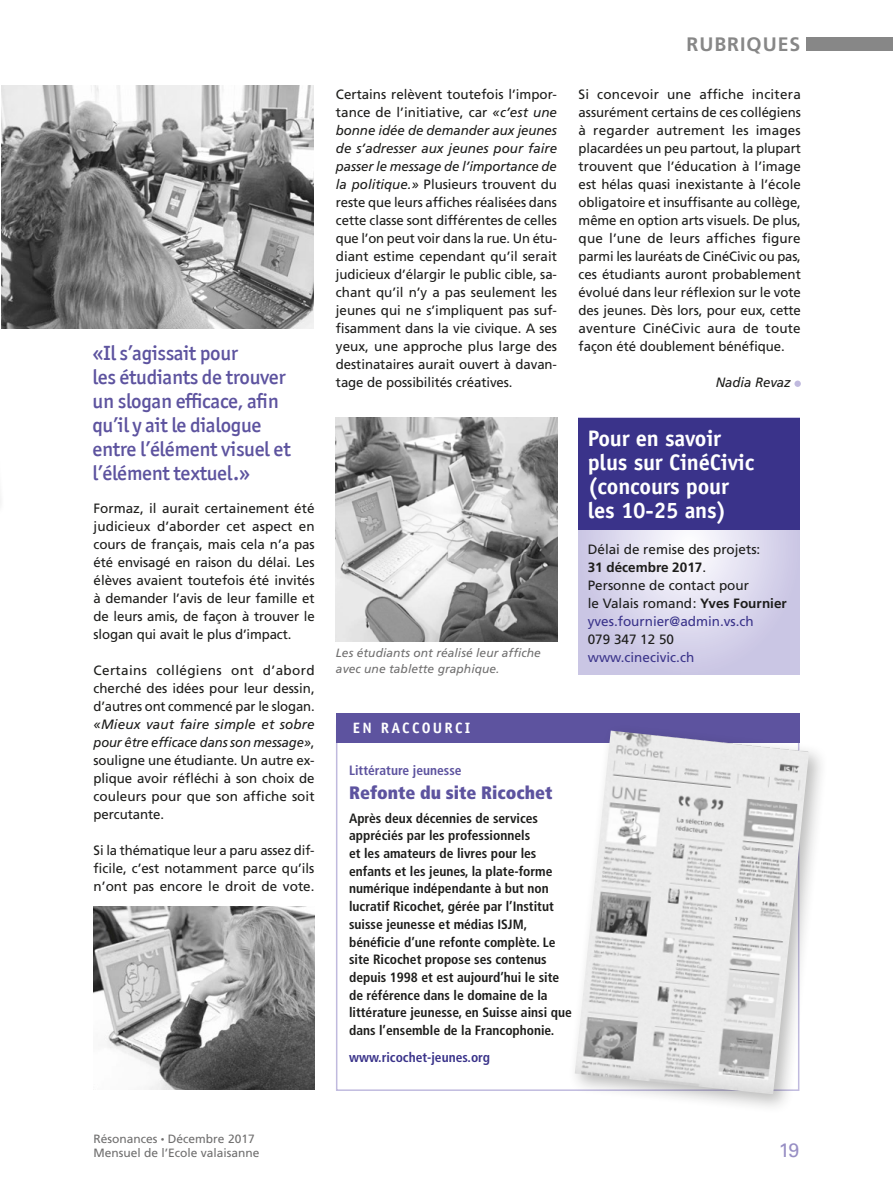
<style>
.page{position:relative;width:893px;height:1191px;background:#fff}
.page>*{position:absolute;margin:0;border:0;box-sizing:border-box;transform-origin:0 0}
.t1{font:700 22.5px/24px "Officina Sans Std";letter-spacing:-.01em;color:#fff}
.t2{font:500 20.55px/24px "Officina San ITC";letter-spacing:-.015em;color:#5d539f}
.t3{font:700 19.5px "Frutiger";letter-spacing:.05em;color:#878787}
.t4{font:19.5px "Univers LT Std";color:#978ec4}
.t5{font:900 condensed 18px "Frutiger";color:#5d539f}
.t6{font:700 15px "Officina Sans Std";letter-spacing:.15em;color:#fff}
.t7{font:13.5px/18px "Frutiger";color:#1d1d1b;text-align:justify}
.t8{font:700 condensed 13.5px/17.7px "Frutiger LT Std";color:#1d1d1b}
.t9{font:13.5px/18px "Frutiger";color:#1d1d1b;text-align:justify;scale:.96 1}
.t10{font:700 condensed 13.5px "Frutiger LT Std";color:#3a338a}
.t11{font:700 condensed 13.5px "Frutiger";color:#5d539f}
.t12{font:13.5px "Frutiger";color:#3a338a}
.t13{font:italic 13.5px "Frutiger";letter-spacing:-.005em;color:#1d1d1b}
.t14{font:italic 12px/16.5px "Frutiger";letter-spacing:.005em;color:#706f6f}
.t15{font:12px/14.4px "Frutiger";color:#706f6f}
.s1{font-style:italic}
.s2{font-weight:700}
.s3{color:#3a338a}
.s4{font-size:7.5px}
</style>
<div class="page">
<div style="left:806px;top:37px;width:87px;height:14px;background:#878787"></div>
<div style="left:794px;top:380px;width:7px;height:7px;background:#c0bade;border-radius:50%"></div>
<img style="left:336px;top:418px;width:221px;height:224px">
<img style="left:1px;top:85px;width:312px;height:243px">
<img style="left:94px;top:906px;width:221px;height:183px">
<svg style="left:578px;top:529px;width:221px;height:145px;background:#d8d5eb"></svg>
<div style="left:336px;top:713px;width:463px;height:30px;background:#5d539f"></div>
<div style="left:568px;top:723px;width:261px;height:391px;background:#1d1d1b;opacity:.3"></div>
<img style="left:575px;top:730px;width:234px;height:364px">
<div style="left:578px;top:418px;width:221px;height:111px;background:#3a338a"></div>
<h2 class="t2" style="left:93px;top:340px;width:200px">«Il s’agissait pour<br>les étudiants de trouver un slogan efficace, afin qu’il y ait le dialogue entre l’élément visuel et l’élément textuel.»</h2>
<p class="t7" style="left:94px;top:499px;width:223px">Formaz, il aurait certainement été judicieux d’aborder cet aspect en cours de français, mais cela n’a pas été envisagé en raison du délai. Les élèves avaient toutefois été invités à demander l’avis de leur famille et de leurs amis, de façon à trouver le slogan qui avait le plus d’impact.</p>
<p class="t7" style="left:94px;top:661px;width:223px">Certains collégiens ont d’abord cherché des idées pour leur dessin, d’autres ont commencé par le slogan.</p>
<p class="t9" style="left:94px;top:715px;width:232px"><span class="s1">«Mieux vaut faire simple et sobre pour être efficace dans son message»</span>, souligne une étudiante. Un autre ex&shy;plique avoir réfléchi à son choix de couleurs pour que son affiche soit percutante.</p>
<p class="t7" style="left:94px;top:841px;width:223px">Si la thématique leur a paru assez dif&shy;ficile, c’est notamment parce qu’ils n’ont pas encore le droit de vote.</p>
<h3 class="t3" style="left:686px;top:33px;width:115px">RUBRIQUES</h3>
<p class="t7" style="left:336px;top:85px;width:223px">Certains relèvent toutefois l’impor&shy;tance de l’initiative, car <span class="s1">«c’est une bonne idée de demander aux jeunes de s’adresser aux jeunes pour faire passer le message de l’importance de la politique.»</span> Plusieurs trouvent du reste que leurs affiches réalisées dans cette classe sont différentes de celles que l’on peut voir dans la rue. Un étu&shy;diant estime cependant qu’il serait judicieux d’élargir le public cible, sa&shy;chant qu’il n’y a pas seulement les jeunes qui ne s’impliquent pas suf&shy;fisamment dans la vie civique. A ses yeux, une approche plus large des destinataires aurait ouvert à davan&shy;tage de possibilités créatives.</p>
<p class="t7" style="left:579px;top:85px;width:224px">Si concevoir une affiche incitera assurément certains de ces collégiens à regarder autrement les images placardées un peu partout, la plupart trouvent que l’éducation à l’image est hélas quasi inexistante à l’école obligatoire et insuffisante au collège, même en option arts visuels. De plus, que l’une de leurs affiches figure parmi les lauréats de CinéCivic ou pas, ces étudiants auront probablement évolué dans leur réflexion sur le vote des jeunes. Dès lors, pour eux, cette aventure CinéCivic aura de toute façon été doublement bénéfique.</p>
<p class="t13" style="left:716px;top:374px;width:77px">Nadia Revaz</p>
<p class="t14" style="left:336px;top:644px;width:206px">Les étudiants ont réalisé leur affiche avec une tablette graphique.</p>
<h1 class="t1" style="left:588px;top:426px;width:168px">Pour en savoir plus sur CinéCivic (concours pour les 10-25 ans)</h1>
<p class="t7" style="left:588px;top:540px;width:200px;text-align:left">Délai de remise des projets:<br><span class="s2">31 décembre 2017</span>.<br>Personne de contact pour<br>le Valais romand: <span class="s2">Yves Fournier </span><span class="s3">yves.fournier@admin.vs.ch</span></p>
<p class="t7" style="left:588px;top:630px;width:88px">079 347 12 50</p>
<p class="t12" style="left:588px;top:649px;width:108px">www.cinecivic.ch</p>
<p class="t6" style="left:353px;top:718px;width:119px">EN RACCOURCI</p>
<p class="t11" style="left:349px;top:762px;width:114px">Littérature jeunesse</p>
<h3 class="t5" style="left:349px;top:781px;width:205px">Refonte du site Ricochet</h3>
<p class="t8" style="left:349px;top:809px;width:224px">Après deux décennies de services appréciés par les professionnels<br>et les amateurs de livres pour les enfants et les jeunes, la plate-forme numérique indépendante à but non lucratif Ricochet, gérée par l’Institut suisse jeunesse et médias ISJM, bénéficie d’une refonte complète. Le site Ricochet propose ses contenus depuis 1998 et est aujourd’hui le site de référence dans le domaine de la littérature jeunesse, en Suisse ainsi que dans l’ensemble de la Francophonie.</p>
<p class="t10" style="left:349px;top:1049px;width:142px">www.ricochet-jeunes.org</p>
<p class="t15" style="left:94px;top:1131px;width:168px">Résonances <span class="s4">•</span> Décembre 2017<br>Mensuel de l’Ecole valaisanne</p>
<h3 class="t4" style="left:779px;top:1138px;width:22px">19</h3>
</div>
